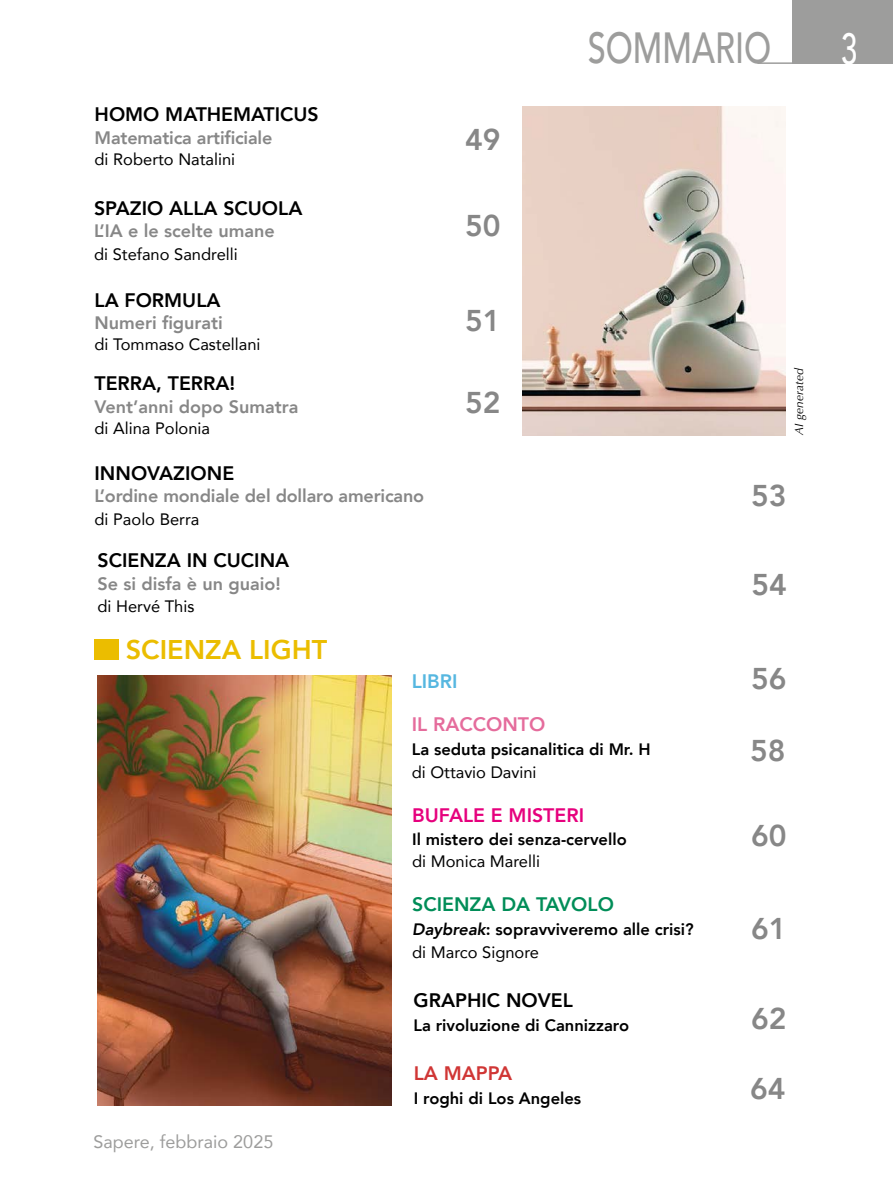
<style>
.page{position:relative;width:893px;height:1191px;background:#fff}
.page>*{position:absolute;margin:0;border:0;box-sizing:border-box;transform-origin:0 0}
.t1{font:500 43.5px "Avenir";color:#9d9d9c;scale:.75 1}
.t2{font:500 43.5px "Avenir";color:#fff;scale:.69 1}
.t3{font:800 30px "Avenir";color:#878787}
.t4{font:800 27px "Avenir";color:#ebbd00}
.t5{font:800 19.5px "Avenir";color:#000}
.t6{font:800 19.5px "Avenir";color:#008d58}
.t7{font:800 19.5px "Avenir";color:#e6007d}
.t8{font:800 19.5px "Avenir";color:#e56c9c}
.t9{font:800 19.5px "Avenir";color:#d03635}
.t10{font:800 19.5px "Avenir";color:#56b7e0}
.t11{font:800 18px "Avenir";letter-spacing:-.005em;color:#878787}
.t12{font:18px "Avenir";color:#9d9d9c}
.t13{font:800 16.5px/22.5px "Avenir";color:#000}
.t14{font:16.5px "Avenir";color:#000}
.t15{font:italic 12px "Optima";letter-spacing:.01em;color:#000}
.s1{font-style:italic}
.s2{font-weight:400}
</style>
<div class="page">
<div style="left:792px;top:0;width:101px;height:64px;background:#9d9d9c"></div>
<img style="left:522px;top:106px;width:264px;height:329px">
<div style="left:95px;top:639px;width:24px;height:20px;background:#ebbd00"></div>
<hr style="left:757px;top:62px;width:44px;height:2px;background:#9d9d9c">
<img style="left:98px;top:676px;width:293px;height:430px">
<h1 class="t1" style="left:588px;top:10px;width:246px">SOMMARIO</h1>
<p class="t5" style="left:95px;top:99px;width:226px">HOMO MATHEMATICUS</p>
<p class="t11" style="left:95px;top:124px;width:179px">Matematica artificiale</p>
<p class="t14" style="left:95px;top:146px;width:142px">di Roberto Natalini</p>
<h2 class="t3" style="left:465px;top:116px;width:37px">49</h2>
<p class="t5" style="left:94px;top:193px;width:210px">SPAZIO ALLA SCUOLA</p>
<p class="t11" style="left:94px;top:217px;width:182px">L’IA e le scelte umane</p>
<p class="t14" style="left:94px;top:241px;width:145px">di Stefano Sandrelli</p>
<h2 class="t3" style="left:465px;top:202px;width:37px">50</h2>
<p class="t5" style="left:95px;top:285px;width:128px">LA FORMULA</p>
<p class="t11" style="left:95px;top:309px;width:130px">Numeri figurati</p>
<p class="t14" style="left:95px;top:331px;width:168px">di Tommaso Castellani</p>
<p class="t5" style="left:95px;top:368px;width:142px">TERRA, TERRA!</p>
<p class="t11" style="left:95px;top:392px;width:205px">Vent’anni dopo Sumatra</p>
<p class="t14" style="left:95px;top:415px;width:117px">di Alina Polonia</p>
<h2 class="t3" style="left:465px;top:297px;width:37px">51</h2>
<h2 class="t3" style="left:465px;top:379px;width:37px">52</h2>
<p class="t5" style="left:95px;top:458px;width:141px">INNOVAZIONE</p>
<p class="t11" style="left:95px;top:482px;width:331px">L’ordine mondiale del dollaro americano</p>
<p class="t14" style="left:95px;top:506px;width:106px">di Paolo Berra</p>
<p class="t5" style="left:98px;top:545px;width:193px">SCIENZA IN CUCINA</p>
<p class="t11" style="left:98px;top:569px;width:185px">Se si disfa è un guaio!</p>
<p class="t14" style="left:98px;top:593px;width:98px">di Hervé This</p>
<h3 class="t4" style="left:126px;top:628px;width:203px">SCIENZA LIGHT</h3>
<p class="t10" style="left:412px;top:665px;width:47px">LIBRI</p>
<p class="t8" style="left:412px;top:709px;width:135px">IL RACCONTO</p>
<p class="t13" style="left:412px;top:738px;width:241px">La seduta psicanalitica di Mr. H</p>
<p class="t14" style="left:412px;top:759px;width:126px">di Ottavio Davini</p>
<p class="t7" style="left:412px;top:800px;width:173px">BUFALE E MISTERI</p>
<p class="t13" style="left:412px;top:827px;width:216px">Il mistero dei senza-cervello</p>
<p class="t14" style="left:412px;top:848px;width:129px">di Monica Marelli</p>
<p class="t6" style="left:412px;top:889px;width:203px">SCIENZA DA TAVOLO</p>
<p class="t13" style="left:412px;top:918px;width:283px"><span class="s1">Daybreak</span>: sopravviveremo alle crisi? <span class="s2">di Marco Signore</span></p>
<p class="t5" style="left:414px;top:985px;width:161px">GRAPHIC NOVEL</p>
<p class="t13" style="left:414px;top:1013px;width:217px">La rivoluzione di Cannizzaro</p>
<p class="t12" style="left:94px;top:1127px;width:181px">Sapere, febbraio 2025</p>
<p class="t9" style="left:414px;top:1058px;width:100px">LA MAPPA</p>
<p class="t13" style="left:414px;top:1087px;width:169px">I roghi di Los Angeles</p>
<p class="t15" style="left:792px;top:435px;width:69px;rotate:-90deg">AI generated</p>
<h2 class="t3" style="left:751px;top:472px;width:37px">53</h2>
<h2 class="t3" style="left:751px;top:561px;width:37px">54</h2>
<h2 class="t3" style="left:751px;top:655px;width:37px">56</h2>
<h2 class="t3" style="left:750px;top:727px;width:37px">58</h2>
<h2 class="t3" style="left:751px;top:812px;width:37px">60</h2>
<h2 class="t3" style="left:751px;top:905px;width:37px">61</h2>
<h2 class="t3" style="left:751px;top:995px;width:37px">62</h2>
<h2 class="t3" style="left:750px;top:1065px;width:37px">64</h2>
<h1 class="t2" style="left:841px;top:11px;width:26px">3</h1>
</div>
